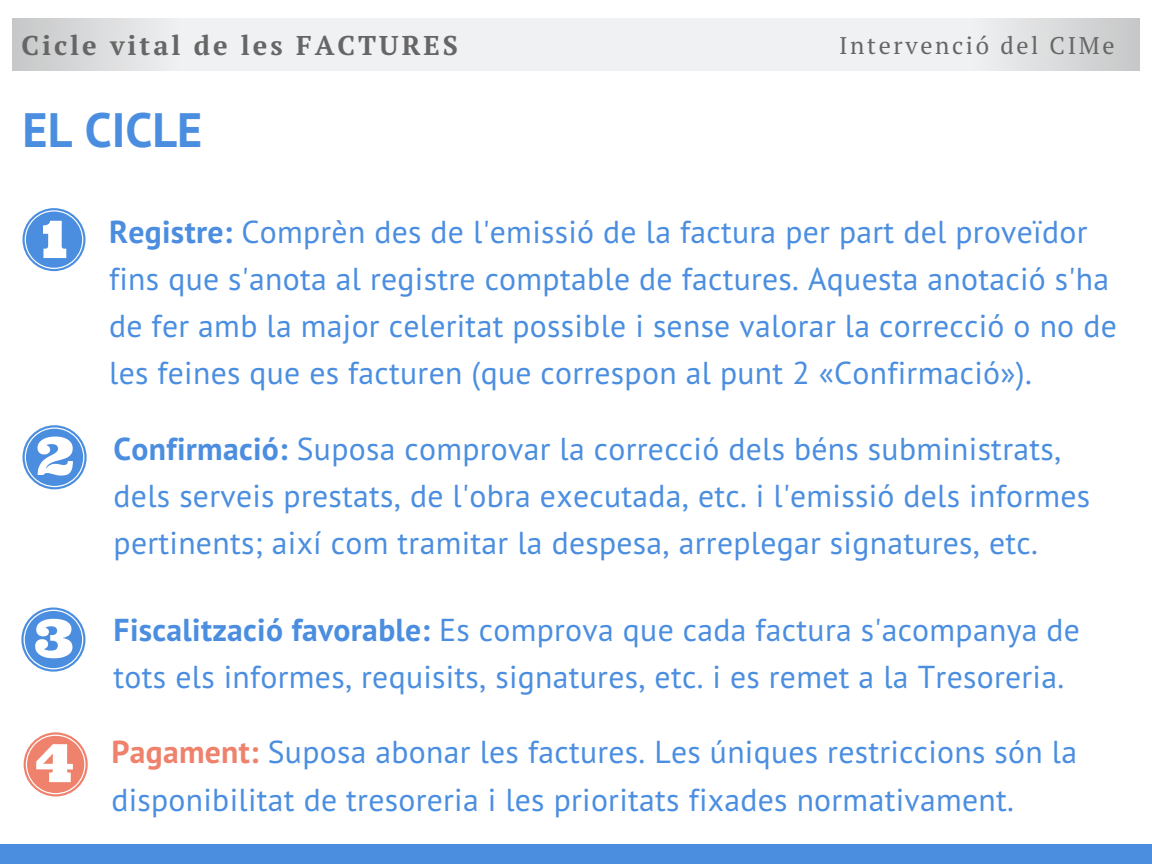
<style>
.page{position:relative;width:1152px;height:864px;background:#fff}
.page>*{position:absolute;margin:0;border:0;box-sizing:border-box;transform-origin:0 0}
.t1{font:700 48.3px "PT Sans";color:#4b8ee0}
.t2{font:31.65px/47.2px "PT Sans";letter-spacing:.01em;color:#4b8ee0}
.t3{font:700 27.15px "PT Serif";letter-spacing:.11em;color:#666}
.t4{font:24.15px "PT Serif";letter-spacing:.11em;color:#666}
.s1{font-weight:700}
.s2{font-weight:700;color:#ee826c}
</style>
<div class="page">
<svg style="left:12px;top:18px;width:1128px;height:53px;fill:#f0f1f2"></svg>
<div style="left:0;top:845px;width:1152px;height:19px;background:#4b8ee0"></div>
<svg style="left:23px;top:208px;width:62px;height:63px"></svg>
<svg style="left:23px;top:425px;width:64px;height:64px"></svg>
<svg style="left:21px;top:608px;width:64px;height:64px"></svg>
<svg style="left:24px;top:732px;width:64px;height:64px"></svg>
<p class="t3" style="left:21px;top:27px;width:438px">Cicle vital de les FACTURES</p>
<p class="t4" style="left:839px;top:28px;width:277px">Intervenció del CIMe</p>
<h1 class="t1" style="left:22px;top:98px;width:181px">EL CICLE</h1>
<p class="t2" style="left:109px;top:207px;width:1009px"><span class="s1">Registre:</span> Comprèn des de l'emissió de la factura per part del proveïdor fins que s'anota al registre comptable de factures. Aquesta anotació s'ha de fer amb la major celeritat possible i sense valorar la correcció o no de les feines que es facturen (que correspon al punt 2 «Confirmació»).</p>
<p class="t2" style="left:114px;top:424px;width:978px"><span class="s1">Confirmació:</span> Suposa comprovar la correcció dels béns subministrats, dels serveis prestats, de l'obra executada, etc. i l'emissió dels informes pertinents; així com tramitar la despesa, arreplegar signatures, etc.</p>
<p class="t2" style="left:114px;top:605px;width:968px"><span class="s1">Fiscalització favorable:</span> Es comprova que cada factura s'acompanya de tots els informes, requisits, signatures, etc. i es remet a la Tresoreria.</p>
<p class="t2" style="left:111px;top:728px;width:967px"><span class="s2">Pagament:</span> Suposa abonar les factures. Les úniques restriccions són la disponibilitat de tresoreria i les prioritats fixades normativament.</p>
</div>
